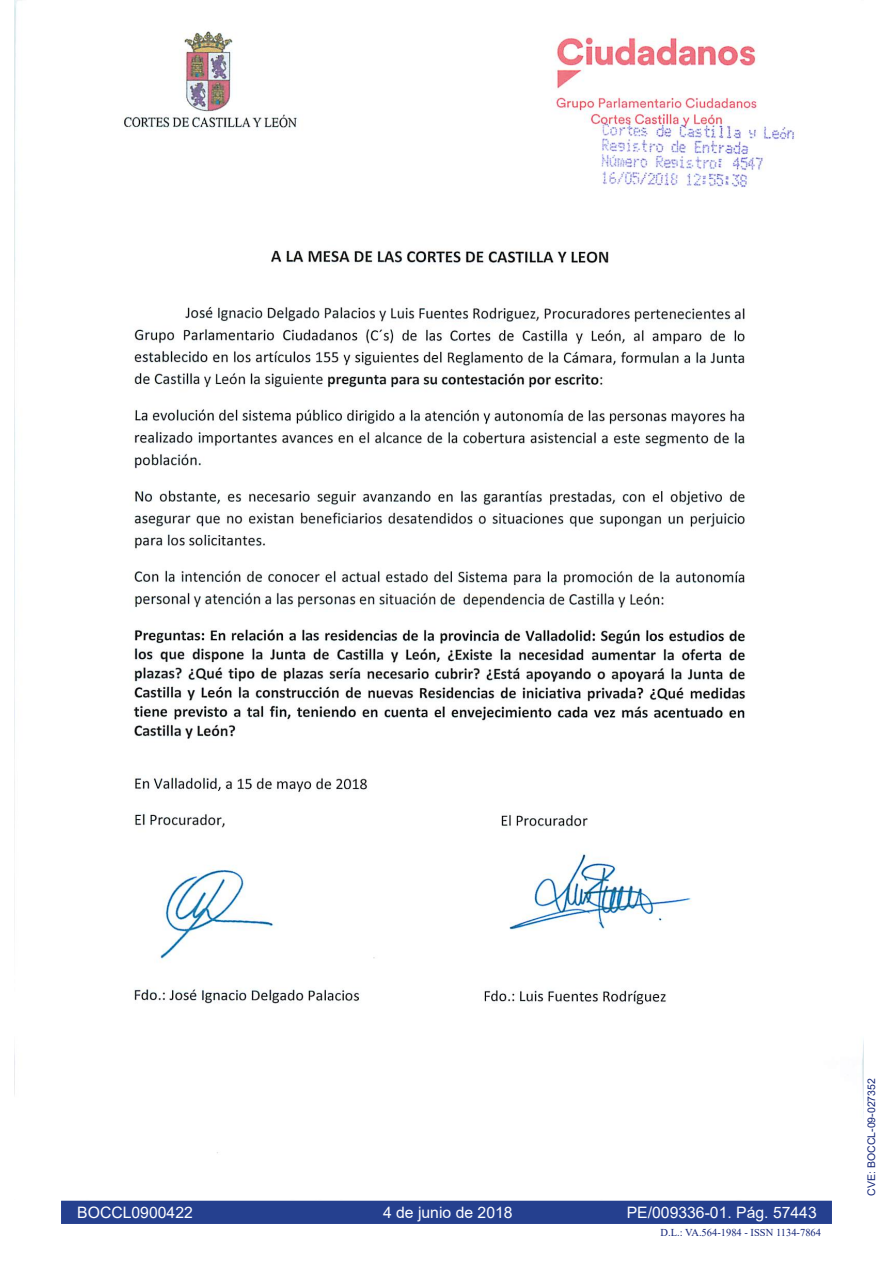
<style>
.page{position:relative;width:893px;height:1263px;background:#fff}
.page>*{position:absolute;margin:0;border:0;box-sizing:border-box;transform-origin:0 0}
.t1{font:15.75px "Arial";color:#fff}
.t2{font:10.5px "Times New Roman";color:#132477}
.t3{font:10.5px "Arial";color:#132477}
</style>
<div class="page">
<div style="left:60px;top:1200px;width:773px;height:25px;background:#25408f"></div>
<div style="left:60px;top:1199px;width:773px;height:26px;border:2px solid #fff"></div>
<img style="left:15px;top:0;width:848px;height:1200px">
<p class="t1" style="left:77px;top:1202px;width:117px">BOCCL0900422</p>
<p class="t1" style="left:383px;top:1202px;width:131px">4 de junio de 2018</p>
<p class="t1" style="left:627px;top:1202px;width:192px">PE/009336-01. Pág. 57443</p>
<p class="t2" style="left:661px;top:1225px;width:162px">D.L.: VA.564-1984 - ISSN 1134-7864</p>
<p class="t3" style="left:864px;top:1195px;width:119px;rotate:-90deg">CVE: BOCCL-09-027352</p>
</div>
